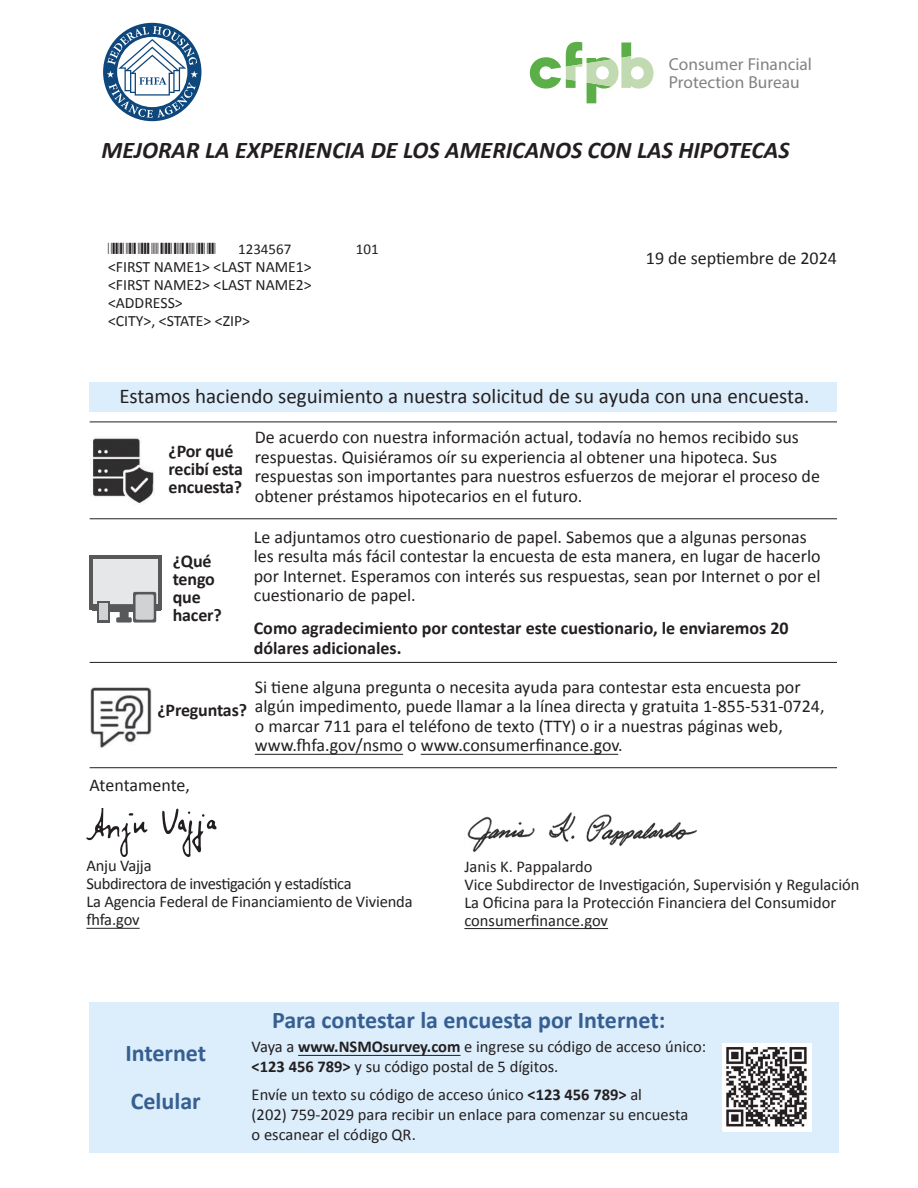
<style>
.page{position:relative;width:918px;height:1188px;background:#fff}
.page>*{position:absolute;margin:0;border:0;box-sizing:border-box;transform-origin:0 0}
.t1{font:700 24px/48.2px "Calibri";color:#365f91}
.t2{font:italic 700 24px "Calibri";color:#231f20}
.t3{font:21px "Calibri";color:#231f20}
.t4{font:18px/19.5px "Calibri";color:#231f20}
.t5{font:700 18px/18px "Calibri";letter-spacing:-.005em;color:#231f20}
.t6{font:500 17.4px/17.5px "Avenir Next";color:#808285}
.t7{font:16.5px/18px "Calibri";color:#231f20}
.t8{font:15.75px/18px "Calibri";color:#231f20}
.t9{font:15px "Calibri";color:#231f20}
.t10{font:15px "ID Automation C39 XS";color:#231f20}
.s1{font-weight:700}
</style>
<div class="page">
<div style="left:90px;top:382px;width:747px;height:30px;background:#dcedfb"></div>
<div style="left:89px;top:1003px;width:749px;height:150px;background:#dcedfb"></div>
<hr style="left:86px;top:928px;width:54px;height:1px;background:#231f20">
<hr style="left:298px;top:1055px;width:163px;height:1px;background:#231f20">
<hr style="left:464px;top:928px;width:144px;height:1px;background:#231f20">
<img style="left:467px;top:812px;width:230px;height:40px">
<div style="left:723px;top:1043px;width:89px;height:89px;background:#fff"></div>
<img style="left:726px;top:1046px;width:81px;height:81px">
<svg style="left:103px;top:23px;width:98px;height:98px"></svg>
<svg style="left:530px;top:42px;width:123px;height:61px"></svg>
<img style="left:92px;top:438px;width:62px;height:66px">
<hr style="left:90px;top:518px;width:747px;height:1px;background:#231f20">
<hr style="left:90px;top:422px;width:747px;height:1px;background:#231f20">
<hr style="left:90px;top:662px;width:747px;height:1px;background:#231f20">
<img style="left:91px;top:687px;width:61px;height:61px">
<hr style="left:255px;top:754px;width:148px;height:1px;background:#231f20">
<hr style="left:421px;top:754px;width:197px;height:1px;background:#231f20">
<hr style="left:90px;top:767px;width:747px;height:1px;background:#231f20">
<div style="left:91px;top:557px;width:69px;height:53px;background:#e6e7e9"></div>
<hr style="left:90px;top:555px;width:3px;height:55px;background:#57585a">
<hr style="left:90px;top:555px;width:71px;height:3px;background:#57585a">
<hr style="left:158px;top:555px;width:3px;height:55px;background:#57585a">
<svg style="left:133px;top:592px;width:23px;height:31px"></svg>
<div style="left:136px;top:594px;width:18px;height:26px;background:#d1d2d4;border-radius:2px"></div>
<div style="left:92px;top:604px;width:7px;height:6px;background:#57585a"></div>
<svg style="left:155px;top:604px;width:3px;height:6px"></svg>
<hr style="left:97px;top:601px;width:2px;height:21px;background:#57585a">
<svg style="left:98px;top:601px;width:37px;height:22px"></svg>
<svg style="left:87px;top:808px;width:61px;height:49px"></svg>
<svg style="left:162px;top:809px;width:55px;height:48px"></svg>
<p class="t6" style="left:669px;top:55px;width:144px">Consumer Financial<br>Protection Bureau</p>
<h1 class="t2" style="left:101px;top:135px;width:690px">MEJORAR LA EXPERIENCIA DE LOS AMERICANOS CON LAS HIPOTECAS</h1>
<p class="t10" style="left:108px;top:243px;width:109px">*1234567*</p>
<p class="t9" style="left:238px;top:240px;width:55px">1234567</p>
<p class="t9" style="left:356px;top:240px;width:24px">101</p>
<p class="t8" style="left:108px;top:257px;width:205px">&lt;FIRST NAME1&gt; &lt;LAST NAME1&gt; &lt;FIRST NAME2&gt; &lt;LAST NAME2&gt; &lt;ADDRESS&gt;<br>&lt;CITY&gt;, &lt;STATE&gt; &lt;ZIP&gt;</p>
<p class="t4" style="left:646px;top:247px;width:193px">19 de septiembre de 2024</p>
<p class="t3" style="left:119px;top:383px;width:692px">Estamos haciendo seguimiento a nuestra solicitud de su ayuda con una encuesta.</p>
<p class="t5" style="left:169px;top:442px;width:76px">¿Por qué recibí esta encuesta?</p>
<p class="t4" style="left:255px;top:427px;width:567px">De acuerdo con nuestra información actual, todavía no hemos recibido sus respuestas. Quisiéramos oír su experiencia al obtener una hipoteca. Sus respuestas son importantes para nuestros esfuerzos de mejorar el proceso de obtener préstamos hipotecarios en el futuro.</p>
<p class="t5" style="left:173px;top:552px;width:50px">¿Qué tengo que hacer?</p>
<p class="t4" style="left:254px;top:526px;width:568px">Le adjuntamos otro cuestionario de papel. Sabemos que a algunas personas les resulta más fácil contestar la encuesta de esta manera, en lugar de hacerlo por Internet. Esperamos con interés sus respuestas, sean por Internet o por el cuestionario de papel.</p>
<p class="t5" style="left:254px;top:618px;width:536px;line-height:19.5px">Como agradecimiento por contestar este cuestionario, le enviaremos 20 dólares adicionales.</p>
<p class="t5" style="left:158px;top:701px;width:91px">¿Preguntas?</p>
<p class="t4" style="left:255px;top:676px;width:571px">Si tiene alguna pregunta o necesita ayuda para contestar esta encuesta por algún impedimento, puede llamar a la línea directa y gratuita 1-855-531-0724, o marcar 711 para el teléfono de texto (TTY) o ir a nuestras páginas web, www.fhfa.gov/nsmo o www.consumerfinance.gov.</p>
<p class="t4" style="left:90px;top:775px;width:102px">Atentamente,</p>
<p class="t7" style="left:86px;top:856px;width:328px">Anju Vajja<br>Subdirectora de investigación y estadística<br>La Agencia Federal de Financiamiento de Vivienda fhfa.gov</p>
<p class="t7" style="left:464px;top:856px;width:397px">Janis K. Pappalardo<br>Vice Subdirector de Investigación, Supervisión y Regulación La Oficina para la Protección Financiera del Consumidor consumerfinance.gov</p>
<h1 class="t1" style="left:125px;top:1029px;width:82px">Internet<br>Celular</h1>
<h1 class="t1" style="left:272px;top:996px;width:395px">Para contestar la encuesta por Internet:</h1>
<p class="t7" style="left:252px;top:1036px;width:456px;line-height:19.8px">Vaya a <span class="s1">www.NSMOsurvey.com</span> e ingrese su código de acceso único: <span class="s1">&lt;123 456 789&gt;</span> y su código postal de 5 dígitos.</p>
<p class="t7" style="left:252px;top:1084px;width:438px;line-height:19.8px">Envíe un texto su código de acceso único <span class="s1">&lt;123 456 789&gt;</span> al<br>(202) 759-2029 para recibir un enlace para comenzar su encuesta o escanear el código QR.</p>
</div>
